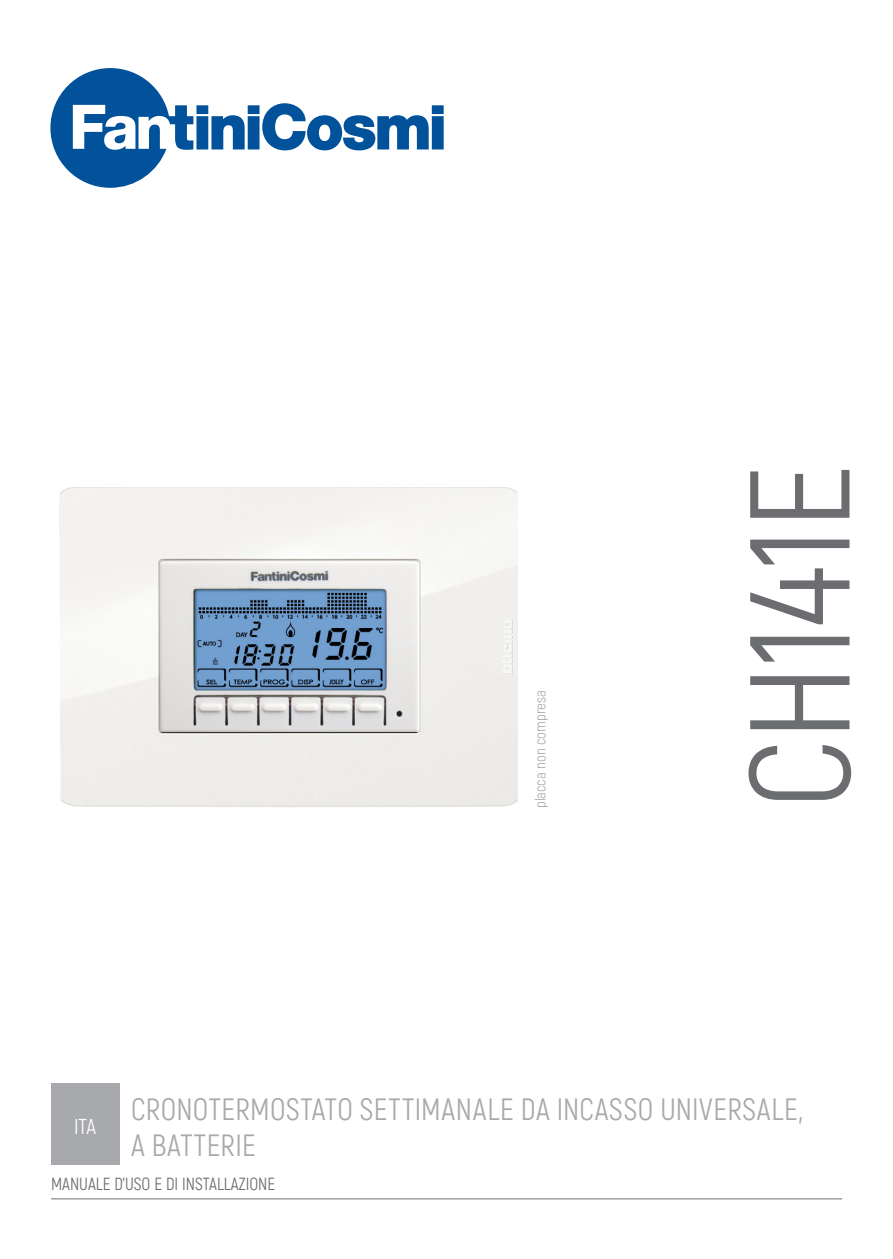
<style>
.page{position:relative;width:893px;height:1259px;background:#fff}
.page>*{position:absolute;margin:0;border:0;box-sizing:border-box;transform-origin:0 0}
.t1{font:141.9px "Akrobat";color:#6c6d70}
.t2{font:30px/36px "Akrobat";letter-spacing:.02em;color:#a8a9ad}
.t3{font:21px "Akrobat";color:#fff}
.t4{font:17.1px "Akrobat";color:#6c6d70}
.t5{font:300 15px "Akrobat";color:#939598}
</style>
<div class="page">
<img style="left:59px;top:487px;width:459px;height:320px">
<svg style="left:50px;top:68px;width:394px;height:120px"></svg>
<div style="left:51px;top:1083px;width:68px;height:82px;background:#a8a9ad"></div>
<hr style="left:51px;top:1198px;width:68px;height:1px;background:#6c6d70">
<hr style="left:119px;top:1198px;width:595px;height:1px;background:#6c6d70">
<hr style="left:714px;top:1198px;width:128px;height:1px;background:#6c6d70">
<p class="t5" style="left:531px;top:808px;width:119px;rotate:-90deg">placca non compresa</p>
<p class="t1" style="left:715px;top:808px;width:345px;rotate:-90deg">CH141E</p>
<p class="t2" style="left:131px;top:1092px;width:673px">CRONOTERMOSTATO SETTIMANALE DA INCASSO UNIVERSALE,<br>A BATTERIE</p>
<p class="t4" style="left:51px;top:1174px;width:226px">MANUALE D’USO E DI INSTALLAZIONE</p>
<p class="t3" style="left:74px;top:1114px;width:23px">ITA</p>
</div>
